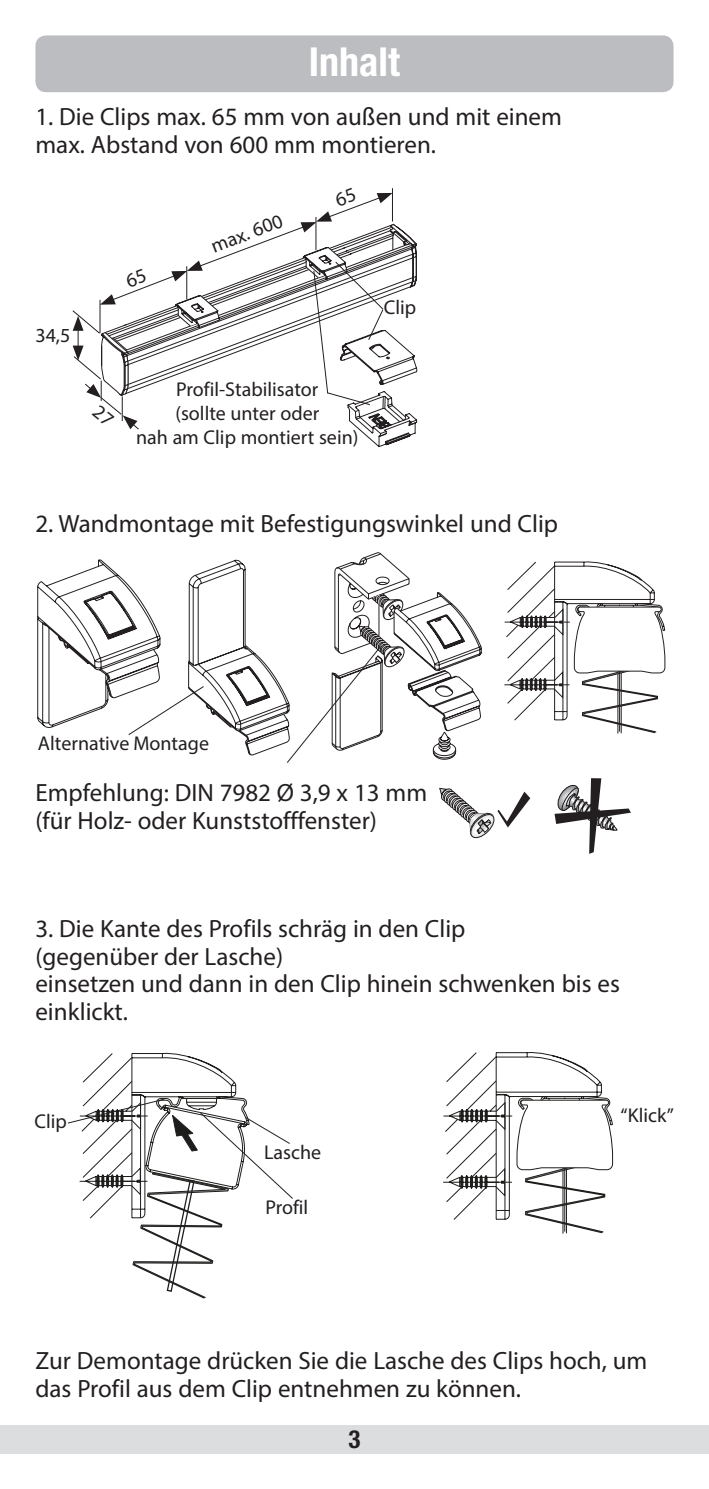
<style>
.page{position:relative;width:709px;height:1489px;background:#fff}
.page>*{position:absolute;margin:0;border:0;box-sizing:border-box;transform-origin:0 0}
.t1{font:700 condensed 40px "Helvetica Neue LT";color:#fff}
.t2{font:25px/27.5px "Myriad Pro";color:#231f20}
.t3{font:700 condensed 25px "Helvetica Neue LT";color:#231f20}
.t4{font:20px/24px "Myriad Pro";color:#231f20;text-align:center}
</style>
<div class="page">
<div style="left:0;top:1424px;width:709px;height:29px;background:#dcdddf"></div>
<div style="left:35px;top:35px;width:638px;height:57px;background:#bcbdc0;border-radius:11px"></div>
<svg style="left:554px;top:778px;width:77px;height:75px"></svg>
<svg style="left:439px;top:787px;width:91px;height:52px"></svg>
<svg style="left:37px;top:552px;width:628px;height:211px"></svg>
<svg style="left:67px;top:1052px;width:226px;height:247px"></svg>
<svg style="left:443px;top:1052px;width:170px;height:181px"></svg>
<svg style="left:72px;top:188px;width:345px;height:259px"></svg>
<p class="t1" style="left:309px;top:38px;width:92px">Inhalt</p>
<p class="t2" style="left:35px;top:103px;width:528px">1. Die Clips max. 65 mm von außen und mit einem</p>
<p class="t2" style="left:35px;top:130px;width:402px">max. Abstand von 600 mm montieren.</p>
<p class="t4" style="left:35px;top:323px;width:36px">34,5</p>
<p class="t4" style="left:207px;top:235px;width:77px;rotate:-21deg">max. 600</p>
<p class="t4" style="left:136px;top:376px;width:224px">Profil-Stabilisator<br>(sollte unter oder<br>nah am Clip montiert sein)</p>
<p class="t4" style="left:384px;top:294px;width:34px">Clip</p>
<p class="t2" style="left:35px;top:509px;width:524px">2. Wandmontage mit Befestigungswinkel und Clip</p>
<p class="t4" style="left:38px;top:731px;width:173px">Alternative Montage</p>
<p class="t2" style="left:35px;top:778px;width:393px">Empfehlung: DIN 7982 Ø 3,9 x 13 mm</p>
<p class="t2" style="left:35px;top:806px;width:343px">(für Holz- oder Kunststofffenster)</p>
<p class="t2" style="left:35px;top:914px;width:431px">3. Die Kante des Profils schräg in den Clip</p>
<p class="t2" style="left:35px;top:942px;width:249px">(gegenüber der Lasche)</p>
<p class="t2" style="left:35px;top:969px;width:586px">einsetzen und dann in den Clip hinein schwenken bis es einklickt.</p>
<p class="t4" style="left:34px;top:1108px;width:34px">Clip</p>
<p class="t4" style="left:264px;top:1139px;width:59px">Lasche</p>
<p class="t4" style="left:265px;top:1194px;width:44px">Profil</p>
<p class="t4" style="left:620px;top:1102px;width:55px">“Klick”</p>
<p class="t2" style="left:35px;top:1346px;width:613px">Zur Demontage drücken Sie die Lasche des Clips hoch, um das Profil aus dem Clip entnehmen zu können.</p>
<p class="t3" style="left:348px;top:1424px;width:14px">3</p>
</div>
